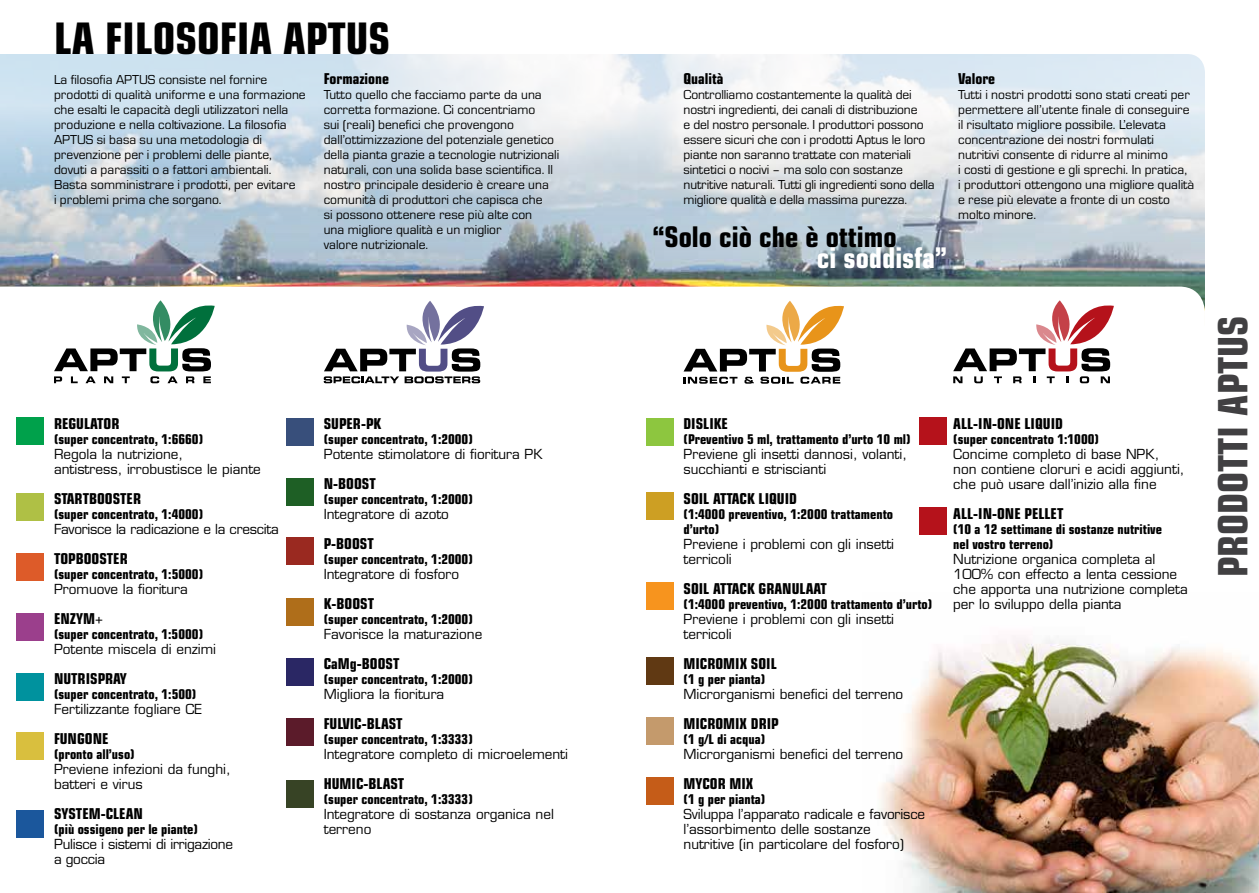
<style>
.page{position:relative;width:1259px;height:893px;background:#fff}
.page>*{position:absolute;margin:0;border:0;box-sizing:border-box;transform-origin:0 0}
.t1{font:700 condensed 43.5px "Eurostile";color:#000}
.t2{font:700 condensed 40.5px "Eurostile";color:#414042}
.t3{font:700 condensed 28.5px "Eurostile";color:#000}
.t4{font:700 condensed 28.5px "Eurostile";color:#fff}
.t5{font:700 condensed 15px "Eurostile";color:#000}
.t6{font:13.5px/15px "Eurostile T";color:#000}
.t7{font:13.5px/15px "Eurostile";color:#000}
.t8{font:700 condensed 13.5px/15px "Eurostile";color:#000}
.t9{font:13.5px/15px "Eurostile";letter-spacing:-.02em;color:#000}
.s1{font-weight:400;font-stretch:normal;font-size:13.5px}
</style>
<div class="page">
<svg style="left:0;top:54px;width:1205px;height:233px;background:#c6d0d8"></svg>
<div style="left:16px;top:418px;width:27px;height:27px;background:#00a14b"></div>
<div style="left:16px;top:493px;width:27px;height:27px;background:#afc045"></div>
<div style="left:16px;top:553px;width:27px;height:27px;background:#dd5b29"></div>
<div style="left:16px;top:613px;width:27px;height:27px;background:#9b3f8c"></div>
<div style="left:16px;top:673px;width:27px;height:27px;background:#00929e"></div>
<div style="left:16px;top:733px;width:27px;height:27px;background:#d9bf3e"></div>
<div style="left:16px;top:811px;width:27px;height:27px;background:#1b579c"></div>
<div style="left:286px;top:418px;width:28px;height:27px;background:#384f7b"></div>
<div style="left:286px;top:479px;width:28px;height:27px;background:#1e5f25"></div>
<div style="left:286px;top:538px;width:28px;height:27px;background:#9a2920"></div>
<div style="left:286px;top:598px;width:28px;height:28px;background:#af6e1a"></div>
<div style="left:286px;top:659px;width:28px;height:27px;background:#2a2764"></div>
<div style="left:286px;top:780px;width:28px;height:28px;background:#374325"></div>
<div style="left:286px;top:718px;width:28px;height:27px;background:#5b1b2a"></div>
<div style="left:646px;top:418px;width:27px;height:27px;background:#8dc63f"></div>
<div style="left:919px;top:418px;width:27px;height:27px;background:#b5121b"></div>
<div style="left:919px;top:508px;width:27px;height:27px;background:#b5121b"></div>
<div style="left:646px;top:492px;width:27px;height:27px;background:#cd9f23"></div>
<div style="left:646px;top:658px;width:27px;height:27px;background:#603913"></div>
<div style="left:646px;top:778px;width:27px;height:27px;background:#c55c18"></div>
<div style="left:646px;top:583px;width:27px;height:27px;background:#f7941e"></div>
<div style="left:646px;top:718px;width:27px;height:27px;background:#c49a6c"></div>
<img style="left:879px;top:635px;width:380px;height:258px">
<svg style="left:54px;top:300px;width:161px;height:83px"></svg>
<svg style="left:324px;top:301px;width:160px;height:82px"></svg>
<svg style="left:683px;top:301px;width:161px;height:83px"></svg>
<svg style="left:953px;top:300px;width:161px;height:83px"></svg>
<h1 class="t1" style="left:54px;top:12px;width:338px">LA FILOSOFIA APTUS</h1>
<p class="t6" style="left:54px;top:72px;width:253px">La filosofia APTUS consiste nel fornire prodotti di qualità uniforme e una formazione che esalti le capacità degli utilizzatori nella produzione e nella coltivazione. La filosofia APTUS si basa su una metodologia di prevenzione per i problemi delle piante, dovuti a parassiti o a fattori ambientali.<br>Basta somministrare i prodotti, per evitare<br>i problemi prima che sorgano.</p>
<p class="t5" style="left:324px;top:70px;width:67px">Formazione</p>
<p class="t6" style="left:324px;top:87px;width:237px">Tutto quello che facciamo parte da una corretta formazione. Ci concentriamo<br>sui (reali) benefici che provengono dall’ottimizzazione del potenziale genetico della pianta grazie a tecnologie nutrizionali naturali, con una solida base scientifica. Il nostro principale desiderio è creare una comunità di produttori che capisca che<br>si possono ottenere rese più alte con<br>una migliore qualità e un miglior<br>valore nutrizionale.</p>
<p class="t5" style="left:54px;top:415px;width:67px">REGULATOR</p>
<p class="t8" style="left:54px;top:432px;width:151px">(super concentrato, 1:6660)</p>
<p class="t7" style="left:54px;top:447px;width:208px">Regola la nutrizione,<br>antistress, irrobustisce le piante</p>
<p class="t5" style="left:54px;top:490px;width:89px">STARTBOOSTER</p>
<p class="t8" style="left:54px;top:507px;width:151px">(super concentrato, 1:4000)</p>
<p class="t9" style="left:54px;top:522px;width:226px">Favorisce la radicazione e la crescita</p>
<p class="t5" style="left:54px;top:550px;width:75px">TOPBOOSTER</p>
<p class="t8" style="left:54px;top:567px;width:151px">(super concentrato, 1:5000)</p>
<p class="t7" style="left:54px;top:582px;width:135px">Promuove la fioritura</p>
<p class="t5" style="left:54px;top:610px;width:51px">ENZYM<span class="s1">+</span></p>
<p class="t8" style="left:54px;top:627px;width:151px">(super concentrato, 1:5000)</p>
<p class="t7" style="left:54px;top:642px;width:164px">Potente miscela di enzimi</p>
<p class="t5" style="left:54px;top:670px;width:74px">NUTRISPRAY</p>
<p class="t8" style="left:54px;top:687px;width:144px">(super concentrato, 1:500)</p>
<p class="t7" style="left:54px;top:702px;width:149px">Fertilizzante fogliare CE</p>
<p class="t5" style="left:54px;top:730px;width:56px">FUNGONE</p>
<p class="t8" style="left:54px;top:747px;width:82px">(pronto all’uso)</p>
<p class="t7" style="left:54px;top:762px;width:178px">Previene infezioni da funghi, batteri e virus</p>
<p class="t5" style="left:54px;top:805px;width:90px">SYSTEM-CLEAN</p>
<p class="t8" style="left:54px;top:822px;width:146px">(più ossigeno per le piante)</p>
<p class="t9" style="left:54px;top:837px;width:181px">Pulisce i sistemi di irrigazione a goccia</p>
<p class="t5" style="left:324px;top:415px;width:59px">SUPER-PK</p>
<p class="t8" style="left:324px;top:432px;width:151px">(super concentrato, 1:2000)</p>
<p class="t7" style="left:324px;top:447px;width:220px">Potente stimolatore di fioritura PK</p>
<p class="t5" style="left:324px;top:475px;width:54px">N-BOOST</p>
<p class="t8" style="left:324px;top:492px;width:151px">(super concentrato, 1:2000)</p>
<p class="t7" style="left:324px;top:507px;width:127px">Integratore di azoto</p>
<p class="t5" style="left:324px;top:535px;width:52px">P-BOOST</p>
<p class="t8" style="left:324px;top:552px;width:151px">(super concentrato, 1:2000)</p>
<p class="t7" style="left:324px;top:567px;width:137px">Integratore di fosforo</p>
<p class="t5" style="left:324px;top:595px;width:52px">K-BOOST</p>
<p class="t8" style="left:324px;top:612px;width:151px">(super concentrato, 1:2000)</p>
<p class="t7" style="left:324px;top:627px;width:160px">Favorisce la maturazione</p>
<p class="t5" style="left:324px;top:655px;width:77px">CaMg-BOOST</p>
<p class="t8" style="left:324px;top:672px;width:151px">(super concentrato, 1:2000)</p>
<p class="t7" style="left:324px;top:687px;width:122px">Migliora la fioritura</p>
<p class="t5" style="left:324px;top:715px;width:80px">FULVIC-BLAST</p>
<p class="t8" style="left:324px;top:732px;width:151px">(super concentrato, 1:3333)</p>
<p class="t7" style="left:324px;top:747px;width:246px">Integratore completo di microelementi</p>
<p class="t5" style="left:324px;top:775px;width:82px">HUMIC-BLAST</p>
<p class="t8" style="left:324px;top:792px;width:151px">(super concentrato, 1:3333)</p>
<p class="t7" style="left:324px;top:807px;width:232px">Integratore di sostanza organica nel terreno</p>
<p class="t5" style="left:683px;top:70px;width:42px">Qualità</p>
<p class="t6" style="left:683px;top:87px;width:253px">Controlliamo costantemente la qualità dei nostri ingredienti, dei canali di distribuzione<br>e del nostro personale. I produttori possono essere sicuri che con i prodotti Aptus le loro piante non saranno trattate con materiali sintetici o nocivi – ma solo con sostanze nutritive naturali. Tutti gli ingredienti sono della migliore qualità e della massima purezza.</p>
<h3 class="t3" style="left:653px;top:219px;width:245px">“Solo ciò che è ottimo</h3>
<h3 class="t4" style="left:817px;top:240px;width:131px">ci soddisfa”</h3>
<p class="t5" style="left:958px;top:70px;width:38px">Valore</p>
<p class="t6" style="left:958px;top:87px;width:238px">Tutti i nostri prodotti sono stati creati per permettere all’utente finale di conseguire il risultato migliore possibile. L’elevata concentrazione dei nostri formulati nutritivi consente di ridurre al minimo<br>i costi di gestione e gli sprechi. In pratica,<br>i produttori ottengono una migliore qualità e rese più elevate a fronte di un costo molto minore.</p>
<p class="t5" style="left:683px;top:415px;width:46px">DISLIKE</p>
<p class="t8" style="left:683px;top:432px;width:229px">(Preventivo 5 ml, trattamento d’urto 10 ml)</p>
<p class="t7" style="left:683px;top:447px;width:225px">Previene gli insetti dannosi, volanti, succhianti e striscianti</p>
<p class="t5" style="left:683px;top:490px;width:115px">SOIL ATTACK LIQUID</p>
<p class="t8" style="left:683px;top:507px;width:211px">(1:4000 preventivo, 1:2000 trattamento d’urto)</p>
<p class="t7" style="left:683px;top:537px;width:212px">Previene i problemi con gli insetti terricoli</p>
<p class="t5" style="left:683px;top:580px;width:145px">SOIL ATTACK GRANULAAT</p>
<p class="t8" style="left:683px;top:597px;width:250px">(1:4000 preventivo, 1:2000 trattamento d’urto)</p>
<p class="t7" style="left:683px;top:612px;width:212px">Previene i problemi con gli insetti terricoli</p>
<p class="t5" style="left:683px;top:655px;width:95px">MICROMIX SOIL</p>
<p class="t8" style="left:683px;top:672px;width:83px">(1 g per pianta)</p>
<p class="t7" style="left:683px;top:687px;width:221px">Microrganismi benefici del terreno</p>
<p class="t5" style="left:683px;top:715px;width:97px">MICROMIX DRIP</p>
<p class="t8" style="left:683px;top:732px;width:83px">(1 g/L di acqua)</p>
<p class="t7" style="left:683px;top:747px;width:221px">Microrganismi benefici del terreno</p>
<p class="t5" style="left:683px;top:775px;width:71px">MYCOR MIX</p>
<p class="t8" style="left:683px;top:792px;width:83px">(1 g per pianta)</p>
<p class="t7" style="left:683px;top:807px;width:243px">Sviluppa l’apparato radicale e favorisce l’assorbimento delle sostanze<br>nutritive (in particolare del fosforo)</p>
<p class="t5" style="left:953px;top:415px;width:111px">ALL-IN-ONE LIQUID</p>
<p class="t8" style="left:953px;top:432px;width:147px">(super concentrato 1:1000)</p>
<p class="t7" style="left:953px;top:447px;width:233px">Concime completo di base NPK, non contiene cloruri e acidi aggiunti, che può usare dall’inizio alla fine</p>
<p class="t5" style="left:953px;top:505px;width:112px">ALL-IN-ONE PELLET</p>
<p class="t8" style="left:953px;top:522px;width:210px">(10 a 12 settimane di sostanze nutritive nel vostro terreno)</p>
<p class="t7" style="left:953px;top:552px;width:236px">Nutrizione organica completa al<br>100% con effecto a lenta cessione che apporta una nutrizione completa per lo sviluppo della pianta</p>
<h2 class="t2" style="left:1208px;top:577px;width:263px;rotate:-90deg">PRODOTTI APTUS</h2>
</div>
